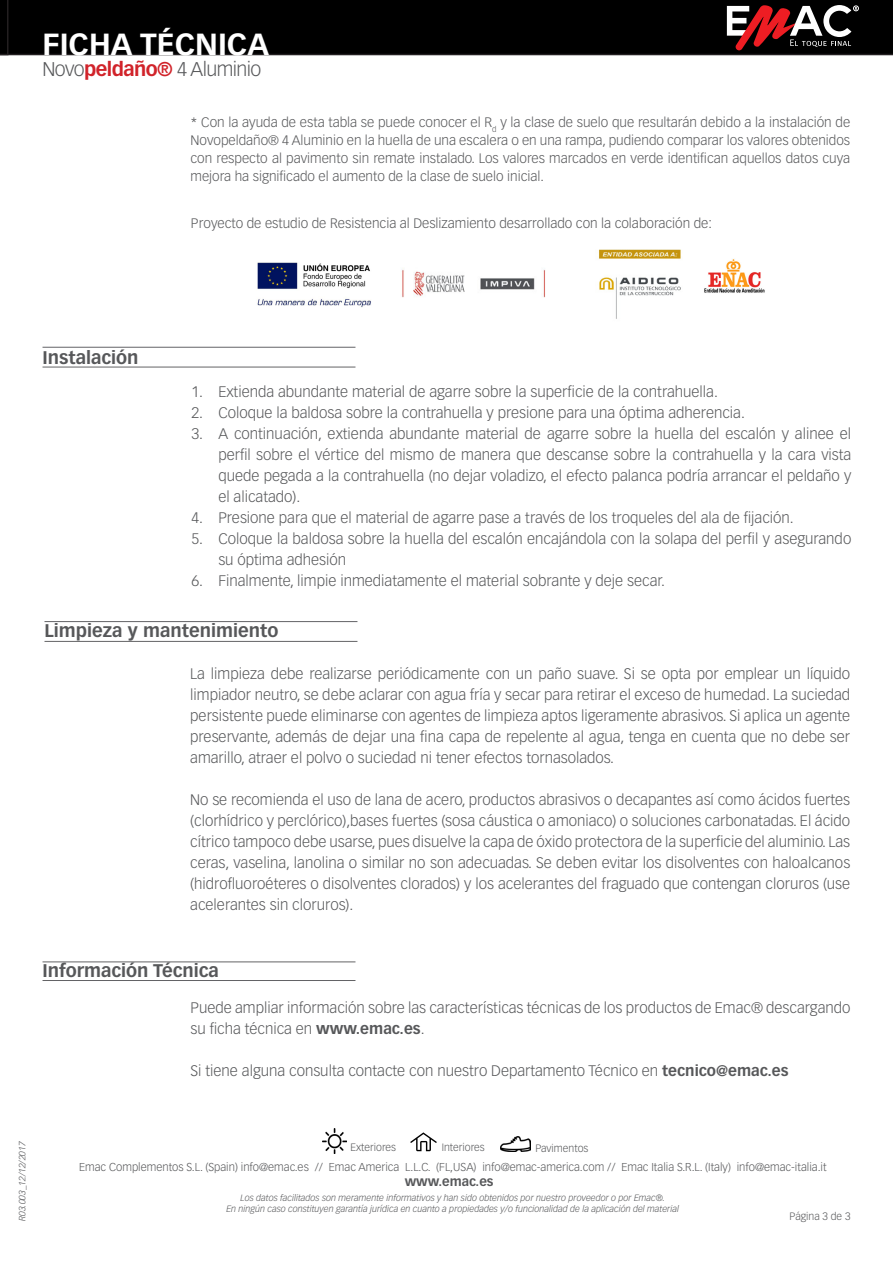
<style>
.page{position:relative;width:893px;height:1263px;background:#fff}
.page>*{position:absolute;margin:0;border:0;box-sizing:border-box;transform-origin:0 0}
.t1{font:700 30px "Vectora LT Std";color:#fff}
.t2{font:300 19.5px "Vectora LT Std";letter-spacing:-.03em;color:#57585a}
.t3{font:700 18px "Vectora LT Std";color:#57585a}
.Párrafo_14{font:300 15px/21px "Vectora LT Std";color:#57585a;text-align:justify}
.t4{font:300 13.5px/18px "Vectora LT Std";color:#57585a;text-align:justify}
.t5{font:700 12.75px "Vectora LT Std";color:#57585a}
.t6{font:300 11.25px "Vectora LT Std";color:#57585a}
.t7{font:300 10.5px "Vectora LT Std";color:#57585a}
.t8{font:italic 300 9px/10.8px "Vectora LT Std";color:#57585a;text-align:center}
.s1{font-weight:700;color:#d1232a}
.s2{font-weight:700}
</style>
<div class="page">
<div style="left:9px;top:0;width:884px;height:55px;background:#000"></div>
<hr style="left:43px;top:961px;width:312px;height:1px;background:#636366">
<hr style="left:43px;top:980px;width:312px;height:1px;background:#636366">
<svg style="left:727px;top:5px;width:132px;height:45px"></svg>
<svg style="left:0;top:0;width:9px;height:55px"></svg>
<hr style="left:45px;top:641px;width:312px;height:1px;background:#636366">
<hr style="left:43px;top:367px;width:312px;height:1px;background:#636366">
<hr style="left:45px;top:621px;width:312px;height:1px;background:#636366">
<hr style="left:43px;top:347px;width:312px;height:1px;background:#636366">
<img style="left:257px;top:262px;width:114px;height:46px">
<img style="left:402px;top:269px;width:144px;height:29px">
<img style="left:704px;top:259px;width:61px;height:34px">
<img style="left:599px;top:249px;width:82px;height:70px">
<svg style="left:410px;top:1132px;width:27px;height:19px"></svg>
<img style="left:322px;top:1129px;width:25px;height:24px">
<img style="left:500px;top:1136px;width:30px;height:15px">
<h1 class="t1" style="left:43px;top:26px;width:228px">FICHA TÉCNICA</h1>
<p class="t2" style="left:43px;top:58px;width:220px">Novo<span class="s1">peldaño®</span> 4 Aluminio</p>
<p class="t4" style="left:190px;top:114px;width:661px">* Con la ayuda de esta tabla se puede conocer el R<sub>d</sub> y la clase de suelo que resultarán debido a la instalación de Novopeldaño® 4 Aluminio en la huella de una escalera o en una rampa, pudiendo comparar los valores obtenidos con respecto al pavimento sin remate instalado. Los valores marcados en verde identifican aquellos datos cuya mejora ha significado el aumento de la clase de suelo inicial.</p>
<p class="t4" style="left:191px;top:215px;width:523px">Proyecto de estudio de Resistencia al Deslizamiento desarrollado con la colaboración de:</p>
<p class="t3" style="left:43px;top:347px;width:98px">Instalación</p>
<p class="Párrafo_14" style="left:191px;top:381px;width:528px">1. Extienda abundante material de agarre sobre la superficie de la contrahuella.</p>
<p class="Párrafo_14" style="left:191px;top:402px;width:555px">2. Coloque la baldosa sobre la contrahuella y presione para una óptima adherencia.</p>
<p class="Párrafo_14" style="left:218px;top:423px;width:634px;text-indent:-27px">3. A continuación, extienda abundante material de agarre sobre la huella del escalón y alinee el perfil sobre el vértice del mismo de manera que descanse sobre la contrahuella y la cara vista quede pegada a la contrahuella (no dejar voladizo, el efecto palanca podría arrancar el peldaño y el alicatado).</p>
<p class="Párrafo_14" style="left:191px;top:507px;width:604px">4. Presione para que el material de agarre pase a través de los troqueles del ala de fijación.</p>
<p class="Párrafo_14" style="left:218px;top:528px;width:634px;text-indent:-27px">5. Coloque la baldosa sobre la huella del escalón encajándola con la solapa del perfil y asegurando su óptima adhesión</p>
<p class="Párrafo_14" style="left:191px;top:570px;width:475px">6. Finalmente, limpie inmediatamente el material sobrante y deje secar.</p>
<p class="t3" style="left:45px;top:620px;width:235px">Limpieza y mantenimiento</p>
<p class="Párrafo_14" style="left:190px;top:663px;width:661px">La limpieza debe realizarse periódicamente con un paño suave. Si se opta por emplear un líquido limpiador neutro, se debe aclarar con agua fría y secar para retirar el exceso de humedad. La suciedad persistente puede eliminarse con agentes de limpieza aptos ligeramente abrasivos. Si aplica un agente preservante, además de dejar una fina capa de repelente al agua, tenga en cuenta que no debe ser amarillo, atraer el polvo o suciedad ni tener efectos tornasolados.</p>
<p class="Párrafo_14" style="left:190px;top:789px;width:661px">No se recomienda el uso de lana de acero, productos abrasivos o decapantes así como ácidos fuertes (clorhídrico y perclórico),bases fuertes (sosa cáustica o amoniaco) o soluciones carbonatadas. El ácido cítrico tampoco debe usarse, pues disuelve la capa de óxido protectora de la superficie del aluminio. Las ceras, vaselina, lanolina o similar no son adecuadas. Se deben evitar los disolventes con haloalcanos (hidrofluoroéteres o disolventes clorados) y los acelerantes del fraguado que contengan cloruros (use acelerantes sin cloruros).</p>
<p class="t3" style="left:43px;top:960px;width:178px">Información Técnica</p>
<p class="Párrafo_14" style="left:190px;top:997px;width:661px">Puede ampliar información sobre las características técnicas de los productos de Emac® descargando su ficha técnica en <span class="s2">www.emac.es</span>.</p>
<p class="Párrafo_14" style="left:190px;top:1060px;width:599px">Si tiene alguna consulta contacte con nuestro Departamento Técnico en <span class="s2">tecnico@emac.es</span></p>
<p class="t8" style="left:17px;top:1221px;width:81px;rotate:-90deg">R03.003_12/12/2017</p>
<p class="t7" style="left:351px;top:1141px;width:47px">Exteriores</p>
<p class="t7" style="left:442px;top:1141px;width:44px">Interiores</p>
<p class="t7" style="left:535px;top:1142px;width:55px">Pavimentos</p>
<p class="t6" style="left:79px;top:1160px;width:749px">Emac Complementos S.L. (Spain) info@emac.es // Emac America L.L.C. (FL,USA) info@emac-america.com // Emac Italia S.R.L. (Italy) info@emac-italia.it</p>
<p class="t5" style="left:405px;top:1174px;width:90px">www.emac.es</p>
<p class="t8" style="left:226px;top:1192px;width:454px">Los datos facilitados son meramente informativos y han sido obtenidos por nuestro proveedor o por Emac®.<br>En ningún caso constituyen garantía jurídica en cuanto a propiedades y/o funcionalidad de la aplicación del material</p>
<p class="t7" style="left:790px;top:1210px;width:62px">Página 3 de 3</p>
</div>
